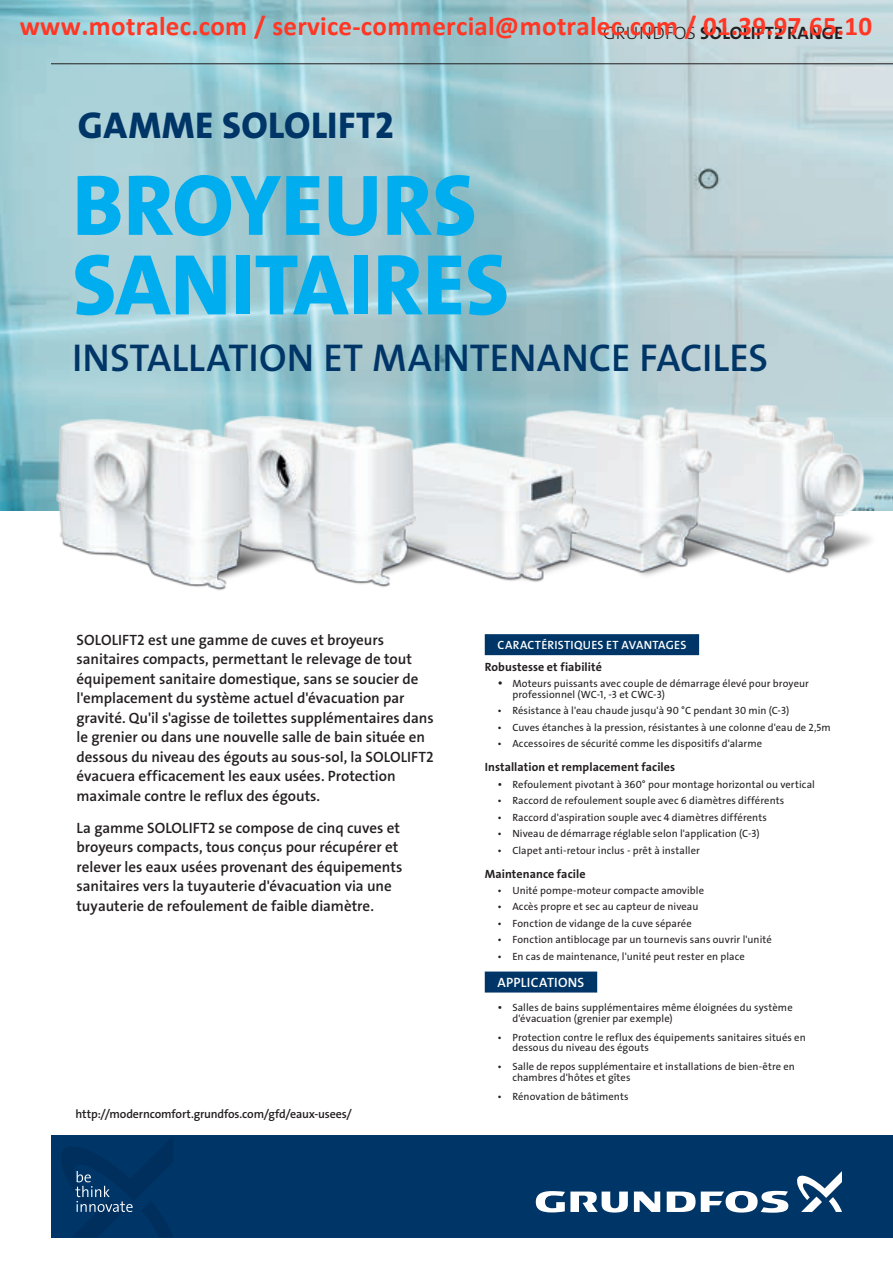
<style>
.page{position:relative;width:893px;height:1263px;background:#fff}
.page>*{position:absolute;margin:0;border:0;box-sizing:border-box;transform-origin:0 0}
.t1{font:87px/79.5px "Grundfos The Sans V2 OT 8 XB";color:#00aeef}
.t2{font:39px "Grundfos The Sans V2 OT 6 SB";color:#003667}
.t3{font:37.5px "Grundfos The Sans V2 OT 8 XB";letter-spacing:.01em;color:#003667}
.t4{font:700 27px "Calibri";color:#ff3724}
.t5{font:18px "Grundfos The Sans V2 OT 7 B";letter-spacing:.015em;color:#231f20}
.t6{font:15px/19.5px "Grundfos The Sans V2 OT 6 SB";color:#231f20}
.t7{font:13.5px "Grundfos The Sans V2 OT 6 SB";letter-spacing:.02em;color:#fff}
.t8{font:12px "Grundfos The Sans V2 OT 7 B";letter-spacing:.01em;color:#231f20}
.t9{font:12px "Grundfos The Sans V2 OT 6 SB";letter-spacing:-.01em;color:#231f20}
.t10{font:12px "Grundfos The Sans V2 OT 6 SB";letter-spacing:.02em;color:#fff}
.t11{font:10.5px/10.5px "Grundfos The Sans V2 OT 5 R";letter-spacing:.01em;color:#231f20}
.s1{font-family:"Grundfos The Sans V2 OT 3 L"}
.s2{font-size:13.5px}
.s3{font-size:12px}
</style>
<div class="page">
<img style="left:0;top:0;width:893px;height:357px">
<div style="left:51px;top:1135px;width:842px;height:102px;background:#003667"></div>
<svg style="left:634px;top:1191px;width:26px;height:21px"></svg>
<svg style="left:536px;top:1191px;width:92px;height:21px"></svg>
<svg style="left:667px;top:1191px;width:121px;height:22px"></svg>
<svg style="left:797px;top:1171px;width:45px;height:41px"></svg>
<svg style="left:75px;top:1171px;width:58px;height:41px"></svg>
<img style="left:791px;top:357px;width:102px;height:216px">
<img style="left:700px;top:341px;width:91px;height:233px">
<img style="left:255px;top:296px;width:445px;height:359px">
<img style="left:140px;top:354px;width:348px;height:279px">
<img style="left:0;top:357px;width:323px;height:279px">
<div style="left:485px;top:634px;width:214px;height:21px;background:#003667"></div>
<div style="left:485px;top:971px;width:112px;height:21px;background:#003667"></div>
<hr style="left:51px;top:63px;width:842px;height:1px;background:#231f20">
<h3 class="t4" style="left:20px;top:15px;width:854px">www.motralec.com / service-commercial@motralec.com / 01.39.97.65.10</h3>
<h3 class="t5" style="left:603px;top:21px;width:241px"><span class="s1">GRUNDFOS</span> SOLOLIFT2 RANGE</h3>
<h3 class="t3" style="left:78px;top:102px;width:317px">GAMME SOLOLIFT2</h3>
<h1 class="t1" style="left:72px;top:166px;width:438px">BROYEURS<br>SANITAIRES</h1>
<h2 class="t2" style="left:72px;top:333px;width:697px">INSTALLATION ET MAINTENANCE FACILES</h2>
<p class="t6" style="left:77px;top:630px;width:359px">SOLOLIFT2 est une gamme de cuves et broyeurs sanitaires compacts, permettant le relevage de tout équipement sanitaire domestique, sans se soucier de l'emplacement du système actuel d'évacuation par gravité. Qu'il s'agisse de toilettes supplémentaires dans le grenier ou dans une nouvelle salle de bain située en dessous du niveau des égouts au sous-sol, la SOLOLIFT2 évacuera efficacement les eaux usées. Protection maximale contre le reflux des égouts.</p>
<p class="t6" style="left:77px;top:818px;width:327px">La gamme SOLOLIFT2 se compose de cinq cuves et broyeurs compacts, tous conçus pour récupérer et relever les eaux usées provenant des équipements sanitaires vers la tuyauterie d'évacuation via une tuyauterie de refoulement de faible diamètre.</p>
<p class="t9" style="left:75px;top:1107px;width:278px">http://moderncomfort.grundfos.com/gfd/eaux-usees/</p>
<p class="t10" style="left:498px;top:637px;width:190px">CARACTÉRISTIQUES ET AVANTAGES</p>
<p class="t8" style="left:485px;top:659px;width:119px">Robustesse et fiabilité</p>
<p class="t11" style="left:512px;top:679px;width:298px;text-indent:-15px"><span class="s2">•</span> Moteurs puissants avec couple de démarrage élevé pour broyeur professionnel (WC-1, -3 et CWC-3)</p>
<p class="t11" style="left:497px;top:706px;width:293px">• Résistance à l'eau chaude jusqu'à 90 °C pendant 30 min (C-3)</p>
<p class="t11" style="left:497px;top:722px;width:335px">• Cuves étanches à la pression, résistantes à une colonne d'eau de 2,5m</p>
<p class="t11" style="left:497px;top:738px;width:266px">• Accessoires de sécurité comme les dispositifs d'alarme</p>
<p class="t8" style="left:485px;top:759px;width:192px">Installation et remplacement faciles</p>
<p class="t11" style="left:497px;top:779px;width:319px"><span class="s3">•</span> Refoulement pivotant à 360° pour montage horizontal ou vertical</p>
<p class="t11" style="left:497px;top:795px;width:288px">• Raccord de refoulement souple avec 6 diamètres différents</p>
<p class="t11" style="left:497px;top:812px;width:271px">• Raccord d'aspiration souple avec 4 diamètres différents</p>
<p class="t11" style="left:497px;top:828px;width:264px">• Niveau de démarrage réglable selon l'application (C-3)</p>
<p class="t11" style="left:497px;top:845px;width:204px">• Clapet anti-retour inclus - prêt à installer</p>
<p class="t8" style="left:485px;top:866px;width:102px">Maintenance facile</p>
<p class="t11" style="left:497px;top:885px;width:208px">• Unité pompe-moteur compacte amovible</p>
<p class="t11" style="left:497px;top:902px;width:202px">• Accès propre et sec au capteur de niveau</p>
<p class="t11" style="left:497px;top:918px;width:196px">• Fonction de vidange de la cuve séparée</p>
<p class="t11" style="left:497px;top:935px;width:276px">• Fonction antiblocage par un tournevis sans ouvrir l'unité</p>
<p class="t11" style="left:497px;top:951px;width:249px">• En cas de maintenance, l'unité peut rester en place</p>
<p class="t7" style="left:498px;top:973px;width:88px">APPLICATIONS</p>
<p class="t11" style="left:512px;top:1002px;width:282px;text-indent:-15px"><span class="s3">•</span> Salles de bains supplémentaires même éloignées du système d'évacuation (grenier par exemple)</p>
<p class="t11" style="left:512px;top:1032px;width:295px;text-indent:-15px">• Protection contre le reflux des équipements sanitaires situés en dessous du niveau des égouts</p>
<p class="t11" style="left:512px;top:1061px;width:284px;text-indent:-15px">• Salle de repos supplémentaire et installations de bien-être en chambres d'hôtes et gîtes</p>
<p class="t11" style="left:497px;top:1091px;width:133px">• Rénovation de bâtiments</p>
</div>
